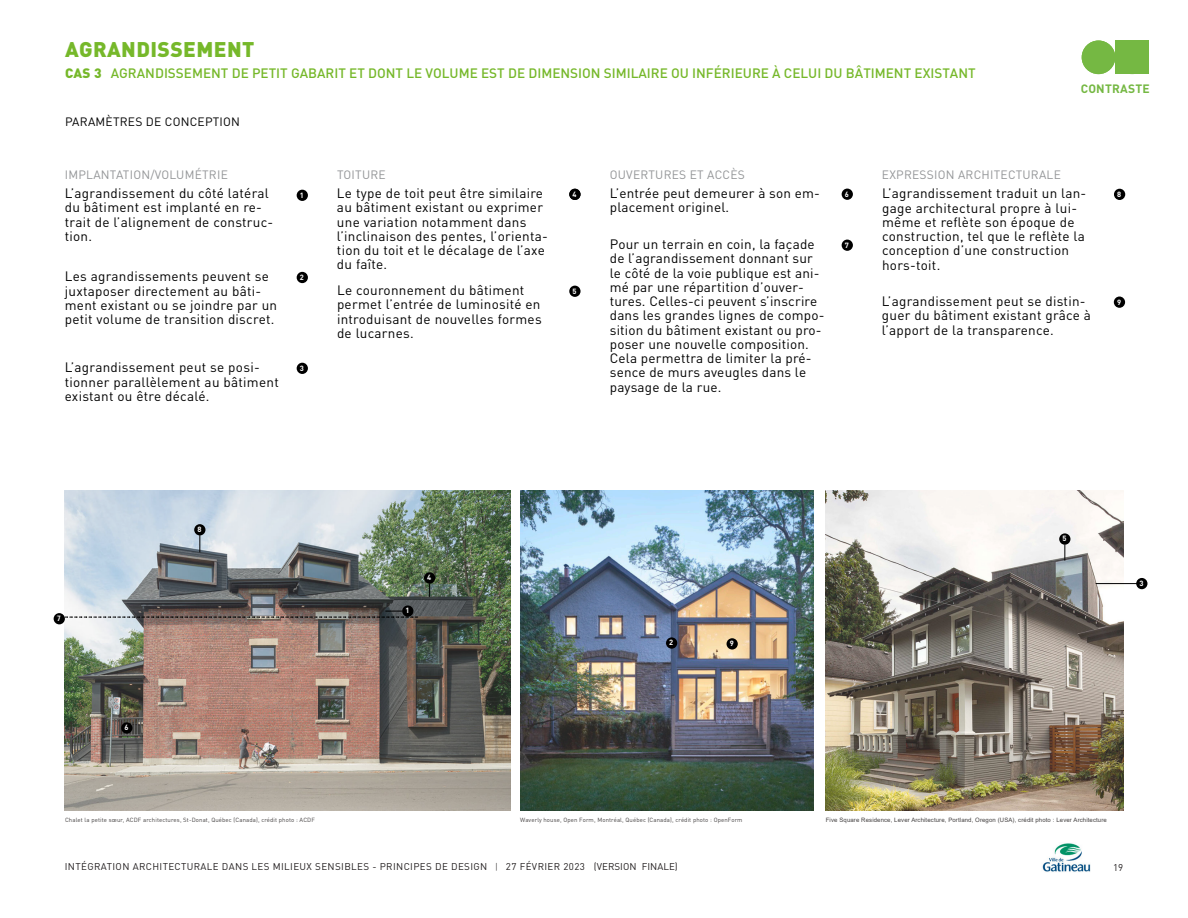
<style>
.page{position:relative;width:1188px;height:918px;background:#fff}
.page>*{position:absolute;margin:0;border:0;box-sizing:border-box;transform-origin:0 0}
.t1{font:900 21px "DINOT";letter-spacing:.02em;color:#76b82a}
.t2{font:13.5px/14.2px "DINOT";letter-spacing:.02em;color:#000}
.t3{font:500 13.5px "DINOT";color:#76b82a}
.t4{font:900 13.5px "DINOT";color:#76b82a}
.t5{font:12px "DINOT";letter-spacing:.02em;color:#939597}
.t6{font:12px "DINOT";letter-spacing:.02em;color:#000}
.t7{font:700 12px "DINOT";letter-spacing:.02em;color:#75b843}
.t8{font:9.75px "DINOT";letter-spacing:.04em;color:#231f20}
.t9{font:700 7.5px "DINOT";color:#fff}
.t10{font:6px "DINOT";letter-spacing:.02em;color:#444141}
.t11{font:6px "Arial";letter-spacing:.02em;color:#444141}
.s1{font-weight:300;font-size:9px}
</style>
<div class="page">
<img style="left:1042px;top:843px;width:49px;height:29px">
<div style="left:54px;top:484px;width:1075px;height:326px;background:#fff;opacity:.14"></div>
<div style="left:297px;top:190px;width:11px;height:11px;background:#000;border-radius:50%"></div>
<div style="left:402px;top:605px;width:11px;height:12px;background:#000;border-radius:50%"></div>
<div style="left:297px;top:272px;width:11px;height:11px;background:#000;border-radius:50%"></div>
<div style="left:666px;top:637px;width:11px;height:12px;background:#000;border-radius:50%"></div>
<div style="left:569px;top:286px;width:12px;height:11px;background:#000;border-radius:50%"></div>
<div style="left:1059px;top:533px;width:11px;height:12px;background:#000;border-radius:50%"></div>
<svg style="left:1065px;top:545px;width:1px;height:15px"></svg>
<div style="left:569px;top:189px;width:12px;height:11px;background:#000;border-radius:50%"></div>
<div style="left:424px;top:572px;width:11px;height:12px;background:#000;border-radius:50%"></div>
<svg style="left:429px;top:584px;width:1px;height:13px"></svg>
<div style="left:842px;top:189px;width:11px;height:11px;background:#000;border-radius:50%"></div>
<div style="left:121px;top:722px;width:11px;height:12px;background:#000;border-radius:50%"></div>
<div style="left:842px;top:240px;width:11px;height:11px;background:#000;border-radius:50%"></div>
<div style="left:54px;top:613px;width:11px;height:11px;background:#000;border-radius:50%"></div>
<div style="left:297px;top:363px;width:11px;height:11px;background:#000;border-radius:50%"></div>
<div style="left:1136px;top:578px;width:11px;height:11px;background:#000;border-radius:50%"></div>
<hr style="left:1096px;top:583px;width:43px;height:1px;background:#000">
<div style="left:1114px;top:189px;width:11px;height:11px;background:#000;border-radius:50%"></div>
<div style="left:194px;top:524px;width:11px;height:11px;background:#000;border-radius:50%"></div>
<svg style="left:200px;top:535px;width:1px;height:17px"></svg>
<div style="left:1114px;top:297px;width:11px;height:11px;background:#000;border-radius:50%"></div>
<div style="left:727px;top:638px;width:11px;height:12px;background:#000;border-radius:50%"></div>
<svg style="left:54px;top:611px;width:364px;height:7px"></svg>
<div style="left:1082px;top:40px;width:33px;height:34px;background:#75b843;border-radius:50%"></div>
<div style="left:1115px;top:40px;width:34px;height:34px;background:#75b843"></div>
<h1 class="t1" style="left:65px;top:41px;width:191px">AGRANDISSEMENT</h1>
<p class="t3" style="left:111px;top:67px;width:866px">AGRANDISSEMENT DE PETIT GABARIT ET DONT LE VOLUME EST DE DIMENSION SIMILAIRE OU INFÉRIEURE À CELUI DU BÂTIMENT EXISTANT</p>
<p class="t6" style="left:65px;top:117px;width:176px">PARAMÈTRES DE CONCEPTION</p>
<p class="t4" style="left:65px;top:67px;width:38px">CAS 3</p>
<p class="t5" style="left:65px;top:170px;width:165px">IMPLANTATION/VOLUMÉTRIE</p>
<p class="t5" style="left:337px;top:170px;width:50px">TOITURE</p>
<p class="t5" style="left:610px;top:170px;width:137px">OUVERTURES ET ACCÈS</p>
<p class="t5" style="left:882px;top:170px;width:180px">EXPRESSION ARCHITECTURALE</p>
<p class="t7" style="left:1081px;top:84px;width:71px">CONTRASTE</p>
<p class="t2" style="left:65px;top:187px;width:210px">L’agrandissement du côté latéral du bâtiment est implanté en re&shy;trait de l’alignement de construc&shy;tion.</p>
<p class="t9" style="left:300px;top:192px;width:6px">1</p>
<p class="t2" style="left:65px;top:271px;width:214px">Les agrandissements peuvent se juxtaposer directement au bâti&shy;ment existant ou se joindre par un petit volume de transition discret.</p>
<p class="t9" style="left:300px;top:274px;width:6px">2</p>
<p class="t2" style="left:65px;top:362px;width:216px">L’agrandissement peut se posi&shy;tionner parallèlement au bâtiment existant ou être décalé.</p>
<p class="t9" style="left:300px;top:365px;width:6px">3</p>
<p class="t2" style="left:337px;top:187px;width:212px">Le type de toit peut être similaire au bâtiment existant ou exprimer une variation notamment dans l’inclinaison des pentes, l’orienta&shy;tion du toit et le décalage de l’axe du faîte.</p>
<p class="t9" style="left:573px;top:191px;width:6px">34</p>
<p class="t2" style="left:337px;top:285px;width:206px">Le couronnement du bâtiment permet l’entrée de luminosité en introduisant de nouvelles formes de lucarnes.</p>
<p class="t9" style="left:573px;top:288px;width:6px">5</p>
<p class="t2" style="left:610px;top:187px;width:212px">L’entrée peut demeurer à son em&shy;placement originel.</p>
<p class="t9" style="left:845px;top:191px;width:6px">6</p>
<p class="t2" style="left:610px;top:238px;width:216px">Pour un terrain en coin, la façade de l’agrandissement donnant sur le côté de la voie publique est ani&shy;mé par une répartition d’ouver&shy;tures. Celles-ci peuvent s’inscrire dans les grandes lignes de compo&shy;sition du bâtiment existant ou pro&shy;poser une nouvelle composition.<br>Cela permettra de limiter la pré&shy;sence de murs aveugles dans le paysage de la rue.</p>
<p class="t9" style="left:845px;top:242px;width:6px">7</p>
<p class="t2" style="left:882px;top:188px;width:206px">L’agrandissement traduit un lan&shy;gage architectural propre à lui&shy;même et reflète son époque de construction, tel que le reflète la conception d’une construction hors-toit.</p>
<p class="t2" style="left:882px;top:295px;width:211px">L’agrandissement peut se distin&shy;guer du bâtiment existant grâce à l’apport de la transparence.</p>
<p class="t9" style="left:1117px;top:191px;width:6px">8</p>
<p class="t9" style="left:1117px;top:299px;width:6px">9</p>
<p class="t9" style="left:57px;top:615px;width:6px">7</p>
<p class="t9" style="left:124px;top:725px;width:6px">6</p>
<p class="t9" style="left:197px;top:526px;width:6px">8</p>
<p class="t9" style="left:405px;top:608px;width:6px">1</p>
<p class="t9" style="left:427px;top:575px;width:6px">4</p>
<p class="t9" style="left:669px;top:640px;width:6px">2</p>
<p class="t9" style="left:730px;top:641px;width:6px">9</p>
<p class="t9" style="left:1062px;top:536px;width:6px">5</p>
<p class="t9" style="left:1139px;top:580px;width:6px">3</p>
<p class="t10" style="left:65px;top:818px;width:251px">Chalet la petite sœur, ACDF architectures, St-Donat, Québec (Canada), crédit photo : ACDF</p>
<p class="t10" style="left:520px;top:818px;width:224px">Waverly house, Open Form, Montréal, Québec (Canada), crédit photo : OpenForm</p>
<p class="t11" style="left:826px;top:818px;width:283px">Five Square Residence, Lever Architecture, Portland, Oregon (USA), crédit photo : Lever Architecture</p>
<p class="t8" style="left:65px;top:863px;width:614px">INTÉGRATION ARCHITECTURALE DANS LES MILIEUX SENSIBLES - PRINCIPES DE DESIGN <span class="s1">|</span> 27 FÉVRIER 2023 (VERSION FINALE)</p>
<p class="t8" style="left:1113px;top:863px;width:12px">19</p>
</div>
